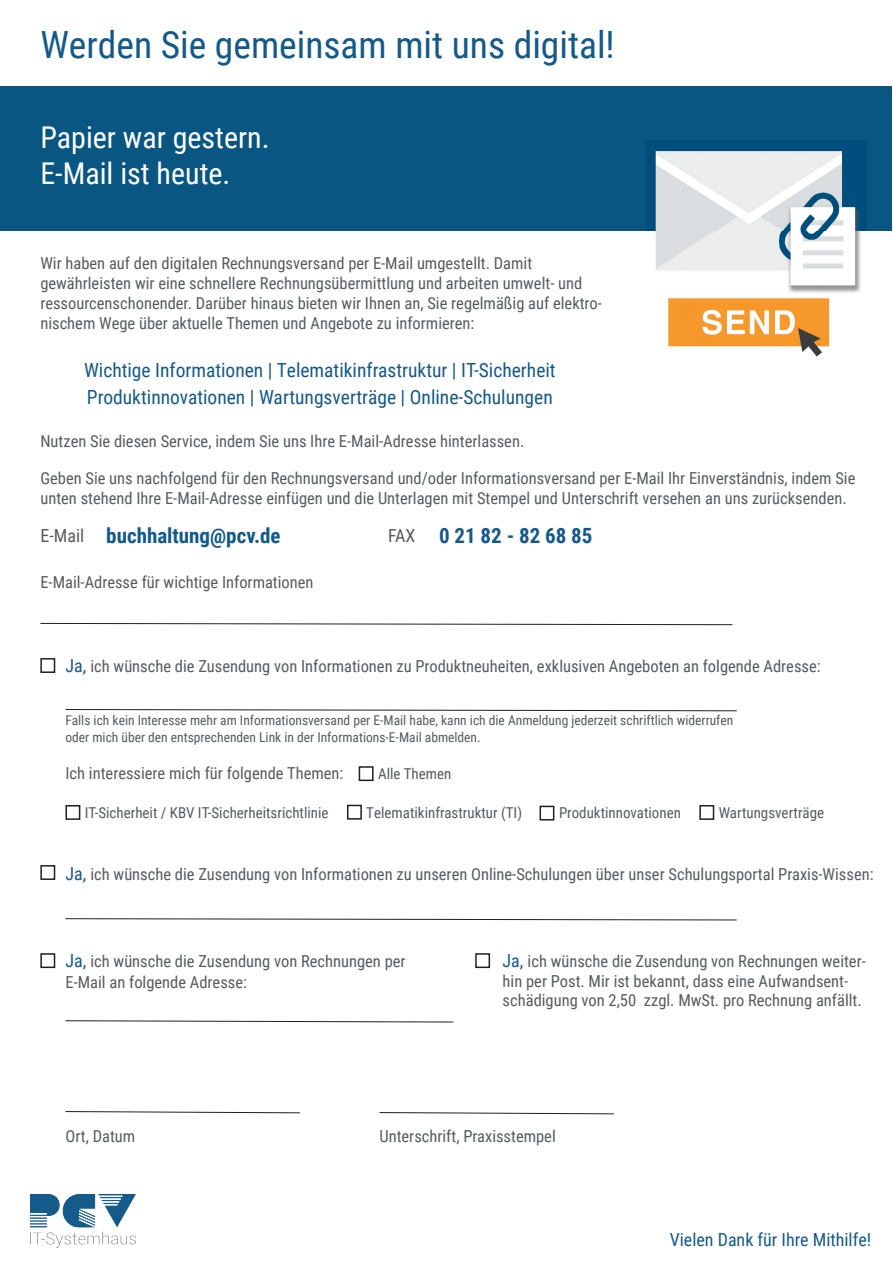
<style>
.page{position:relative;width:893px;height:1263px;background:#fff}
.page>*{position:absolute;margin:0;border:0;box-sizing:border-box;transform-origin:0 0}
.t1{font:37.5px "Roboto Condensed";color:#135a8b}
.t2{font:30px/36px "Roboto Condensed";color:#fff}
.t3{font:700 21px "Roboto Condensed";color:#135a8b}
.t4{font:19.5px/27px "Roboto Condensed";color:#135a8b}
.t5{font:18px "Roboto Condensed";color:#135a8b}
.t6{font:16.5px/19.8px "Roboto Condensed";color:#595a5e}
.t7{font:15px "Roboto Condensed";color:#595a5e}
.t8{font:13.5px/16.2px "Roboto Condensed";color:#595a5e}
.s1{font-weight:400;font-size:18px;color:#595a5e}
.s2{font-size:18px;color:#135a8b}
</style>
<div class="page">
<div style="left:1px;top:86px;width:891px;height:145px;background:#095682"></div>
<div style="left:40px;top:658px;width:15px;height:15px;border:2px solid #231f20"></div>
<img style="left:30px;top:1195px;width:106px;height:52px">
<svg style="left:65px;top:709px;width:672px;height:2px"></svg>
<div style="left:359px;top:766px;width:15px;height:15px;border:2px solid #231f20"></div>
<div style="left:65px;top:805px;width:15px;height:15px;border:2px solid #231f20"></div>
<div style="left:699px;top:805px;width:15px;height:15px;border:2px solid #231f20"></div>
<div style="left:347px;top:805px;width:15px;height:15px;border:2px solid #231f20"></div>
<div style="left:540px;top:806px;width:14px;height:14px;border:2px solid #231f20"></div>
<svg style="left:40px;top:623px;width:693px;height:2px"></svg>
<svg style="left:65px;top:1020px;width:389px;height:3px"></svg>
<div style="left:40px;top:953px;width:15px;height:15px;border:2px solid #231f20"></div>
<div style="left:40px;top:865px;width:15px;height:15px;border:2px solid #231f20"></div>
<div style="left:475px;top:953px;width:15px;height:15px;border:2px solid #231f20"></div>
<svg style="left:65px;top:918px;width:672px;height:3px"></svg>
<svg style="left:379px;top:1112px;width:235px;height:2px"></svg>
<svg style="left:65px;top:1111px;width:235px;height:2px"></svg>
<img style="left:655px;top:151px;width:206px;height:206px">
<h1 class="t1" style="left:40px;top:19px;width:576px">Werden Sie gemeinsam mit uns digital!</h1>
<h2 class="t2" style="left:40px;top:118px;width:231px">Papier war gestern.<br>E-Mail ist heute.</h2>
<p class="t6" style="left:40px;top:253px;width:563px">Wir haben auf den digitalen Rechnungsversand per E-Mail umgestellt. Damit gewährleisten wir eine schnellere Rechnungsübermittlung und arbeiten umwelt- und ressourcenschonender. Darüber hinaus bieten wir Ihnen an, Sie regelmäßig auf elektro&shy;nischem Wege über aktuelle Themen und Angebote zu informieren:</p>
<p class="t4" style="left:84px;top:355px;width:473px">Wichtige Informationen | Telematikinfrastruktur | IT-Sicherheit<br>Produktinnovationen | Wartungsverträge | Online-Schulungen</p>
<p class="t6" style="left:40px;top:430px;width:485px">Nutzen Sie diesen Service, indem Sie uns Ihre E-Mail-Adresse hinterlassen.</p>
<p class="t6" style="left:40px;top:468px;width:817px">Geben Sie uns nachfolgend für den Rechnungsversand und/oder Informationsversand per E-Mail Ihr Einverständnis, indem Sie unten stehend Ihre E-Mail-Adresse einfügen und die Unterlagen mit Stempel und Unterschrift versehen an uns zurücksenden.</p>
<p class="t3" style="left:40px;top:521px;width:242px"><span class="s1">E-Mail</span> buchhaltung@pcv.de</p>
<p class="t3" style="left:388px;top:521px;width:206px"><span class="s1">FAX</span> 0 21 82 - 82 68 85</p>
<p class="t6" style="left:40px;top:572px;width:275px">E-Mail-Adresse für wichtige Informationen</p>
<p class="t6" style="left:65px;top:655px;width:757px"><span class="s2">Ja,</span> ich wünsche die Zusendung von Informationen zu Produktneuheiten, exklusiven Angeboten an folgende Adresse:</p>
<p class="t8" style="left:65px;top:712px;width:669px">Falls ich kein Interesse mehr am Informationsversand per E-Mail habe, kann ich die Anmeldung jederzeit schriftlich widerrufen oder mich über den entsprechenden Link in der Informations-E-Mail abmelden.</p>
<p class="t6" style="left:65px;top:763px;width:279px">Ich interessiere mich für folgende Themen:</p>
<p class="t7" style="left:378px;top:763px;width:75px">Alle Themen</p>
<p class="t7" style="left:85px;top:802px;width:245px">IT-Sicherheit / KBV IT-Sicherheitsrichtlinie</p>
<p class="t7" style="left:366px;top:802px;width:157px">Telematikinfrastruktur (TI)</p>
<p class="t7" style="left:559px;top:802px;width:123px">Produktinnovationen</p>
<p class="t7" style="left:719px;top:802px;width:107px">Wartungsverträge</p>
<p class="t6" style="left:65px;top:863px;width:810px"><span class="s2">Ja,</span> ich wünsche die Zusendung von Informationen zu unseren Online-Schulungen über unser Schulungsportal Praxis-Wissen:</p>
<p class="t6" style="left:65px;top:949px;width:342px;line-height:21.6px"><span class="s2">Ja,</span> ich wünsche die Zusendung von Rechnungen per<br>E-Mail an folgende Adresse:</p>
<p class="t6" style="left:503px;top:950px;width:365px"><span class="s2">Ja,</span> ich wünsche die Zusendung von Rechnungen weiter&shy;hin per Post. Mir ist bekannt, dass eine Aufwandsent&shy;schädigung von 2,50 zzgl. MwSt. pro Rechnung anfällt.</p>
<p class="t6" style="left:65px;top:1125px;width:71px">Ort, Datum</p>
<p class="t6" style="left:379px;top:1125px;width:178px">Unterschrift, Praxisstempel</p>
<p class="t5" style="left:670px;top:1227px;width:203px">Vielen Dank für Ihre Mithilfe!</p>
</div>
